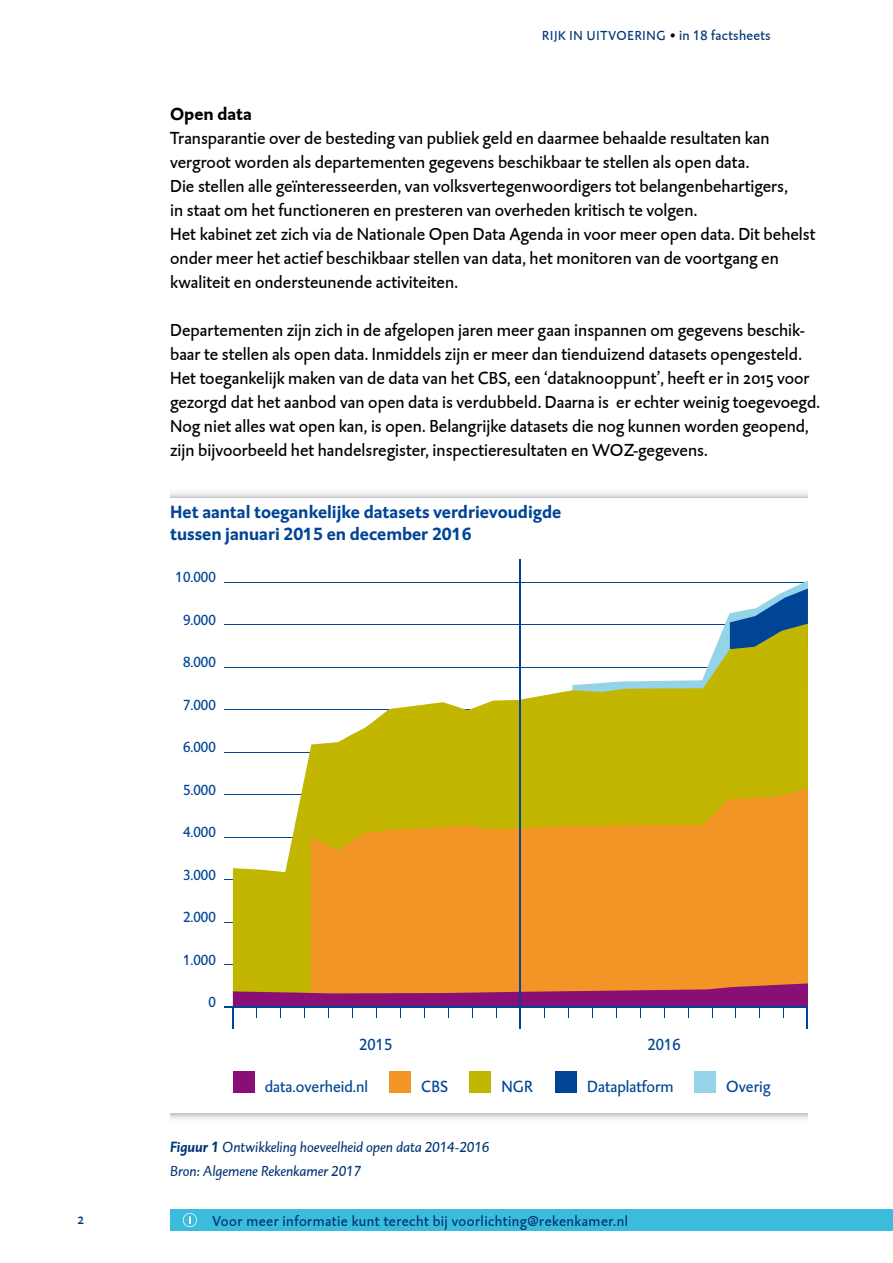
<style>
.page{position:relative;width:893px;height:1263px;background:#fff}
.page>*{position:absolute;margin:0;border:0;box-sizing:border-box;transform-origin:0 0}
._0_Platte_tekst{font:18px/24px "DTL Caspari ST";color:#000}
.t1{font:700 18px/21.3px "DTL Caspari T";color:#004595}
._7_Kop_3{font:700 18px "DTL Caspari T";color:#000}
.t2{font:16.5px "DTL Caspari T";color:#004595}
._19_bijschrift{font:italic 15px "DTL Caspari T";letter-spacing:-.005em;color:#003576}
.t3{font:15px "DTL Caspari T";letter-spacing:.03em;color:#003576}
.t4{font:15px "DTL Caspari T";color:#004595}
.t5{font:15px "DTL Caspari ST";color:#003576}
.t6{font:13.5px "DTL Caspari T";letter-spacing:.055em;color:#003576}
.s1{color:#000}
.s2{font-size:14.25px}
.s3{font-weight:700}
</style>
<div class="page">
<div style="left:170px;top:1210px;width:723px;height:21px;background:#3bbcdc"></div>
<svg style="left:170px;top:1114px;width:638px;height:5px"></svg>
<svg style="left:170px;top:493px;width:638px;height:4px"></svg>
<hr style="left:224px;top:965px;width:584px;height:1px;background:#004595">
<hr style="left:224px;top:922px;width:584px;height:1px;background:#004595">
<hr style="left:224px;top:879px;width:584px;height:1px;background:#004595">
<hr style="left:224px;top:837px;width:584px;height:1px;background:#004595">
<hr style="left:224px;top:794px;width:584px;height:1px;background:#004595">
<hr style="left:224px;top:752px;width:584px;height:1px;background:#004595">
<hr style="left:224px;top:709px;width:584px;height:1px;background:#004595">
<hr style="left:224px;top:667px;width:584px;height:1px;background:#004595">
<hr style="left:224px;top:624px;width:584px;height:1px;background:#004595">
<hr style="left:224px;top:582px;width:584px;height:1px;background:#004595">
<svg style="left:725px;top:580px;width:83px;height:44px"></svg>
<svg style="left:233px;top:624px;width:575px;height:359px;fill:#c3b600"></svg>
<svg style="left:311px;top:789px;width:497px;height:194px;background:#e69921"></svg>
<hr style="left:520px;top:559px;width:1px;height:470px;background:#004595">
<svg style="left:233px;top:983px;width:575px;height:46px"></svg>
<hr style="left:224px;top:1007px;width:584px;height:1px;background:#004595">
<div style="left:233px;top:1071px;width:21px;height:21px;background:#890f76"></div>
<div style="left:389px;top:1071px;width:22px;height:21px;background:#f39526"></div>
<div style="left:470px;top:1071px;width:21px;height:21px;background:#c3b600"></div>
<div style="left:555px;top:1071px;width:22px;height:21px;background:#004595"></div>
<div style="left:694px;top:1071px;width:22px;height:21px;background:#95d4e8"></div>
<p class="t6" style="left:542px;top:28px;width:230px">RIJK IN UITVOERING <span class="s1">•</span> <span class="s2">in 18 factsheets</span></p>
<h3 class="_7_Kop_3" style="left:170px;top:102px;width:83px">Open data</h3>
<p class="_0_Platte_tekst" style="left:170px;top:126px;width:619px">Transparantie over de besteding van publiek geld en daarmee behaalde resultaten kan vergroot worden als departementen gegevens beschikbaar te stellen als open data.<br>Die stellen alle geïnteresseerden, van volksvertegenwoordigers tot belangenbehartigers, in staat om het functioneren en presteren van overheden kritisch te volgen.</p>
<p class="_0_Platte_tekst" style="left:170px;top:222px;width:647px">Het kabinet zet zich via de Nationale Open Data Agenda in voor meer open data. Dit behelst onder meer het actief beschikbaar stellen van data, het monitoren van de voortgang en kwaliteit en ondersteunende activiteiten.</p>
<p class="_0_Platte_tekst" style="left:170px;top:318px;width:652px">Departementen zijn zich in de afgelopen jaren meer gaan inspannen om gegevens beschik&shy;baar te stellen als open data. Inmiddels zijn er meer dan tienduizend datasets opengesteld.<br>Het toegankelijk maken van de data van het CBS, een ‘dataknooppunt’, heeft er in 2015 voor gezorgd dat het aanbod van open data is verdubbeld. Daarna is er echter weinig toegevoegd.<br>Nog niet alles wat open kan, is open. Belangrijke datasets die nog kunnen worden geopend, zijn bijvoorbeeld het handelsregister, inspectieresultaten en WOZ-gegevens.</p>
<p class="t1" style="left:170px;top:501px;width:393px">Het aantal toegankelijke datasets verdrievoudigde tussen januari 2015 en december 2016</p>
<p class="t4" style="left:175px;top:568px;width:42px">10.000</p>
<p class="t4" style="left:183px;top:611px;width:34px">9.000</p>
<p class="t4" style="left:183px;top:653px;width:34px">8.000</p>
<p class="t4" style="left:183px;top:696px;width:34px">7.000</p>
<p class="t4" style="left:183px;top:738px;width:34px">6.000</p>
<p class="t4" style="left:183px;top:781px;width:34px">5.000</p>
<p class="t4" style="left:183px;top:823px;width:34px">4.000</p>
<p class="t4" style="left:183px;top:866px;width:34px">3.000</p>
<p class="t4" style="left:183px;top:908px;width:34px">2.000</p>
<p class="t4" style="left:183px;top:951px;width:34px">1.000</p>
<p class="t4" style="left:208px;top:993px;width:9px">0</p>
<p class="t2" style="left:359px;top:1034px;width:35px">2015</p>
<p class="t2" style="left:648px;top:1034px;width:34px">2016</p>
<p class="t2" style="left:265px;top:1077px;width:105px">data.overheid.nl</p>
<p class="t2" style="left:421px;top:1077px;width:29px">CBS</p>
<p class="t2" style="left:502px;top:1077px;width:33px">NGR</p>
<p class="t2" style="left:587px;top:1077px;width:88px">Dataplatform</p>
<p class="t2" style="left:726px;top:1077px;width:46px">Overig</p>
<p class="_19_bijschrift" style="left:170px;top:1138px;width:321px"><span class="s3">Figuur 1</span> Ontwikkeling hoeveelheid open data 2014-2016</p>
<p class="_19_bijschrift" style="left:170px;top:1162px;width:193px">Bron: Algemene Rekenkamer 2017</p>
<p class="t5" style="left:78px;top:1210px;width:8px">2</p>
<p class="t3" style="left:213px;top:1212px;width:417px">Voor meer informatie kunt terecht bij voorlichting@rekenkamer.nl</p>
</div>
